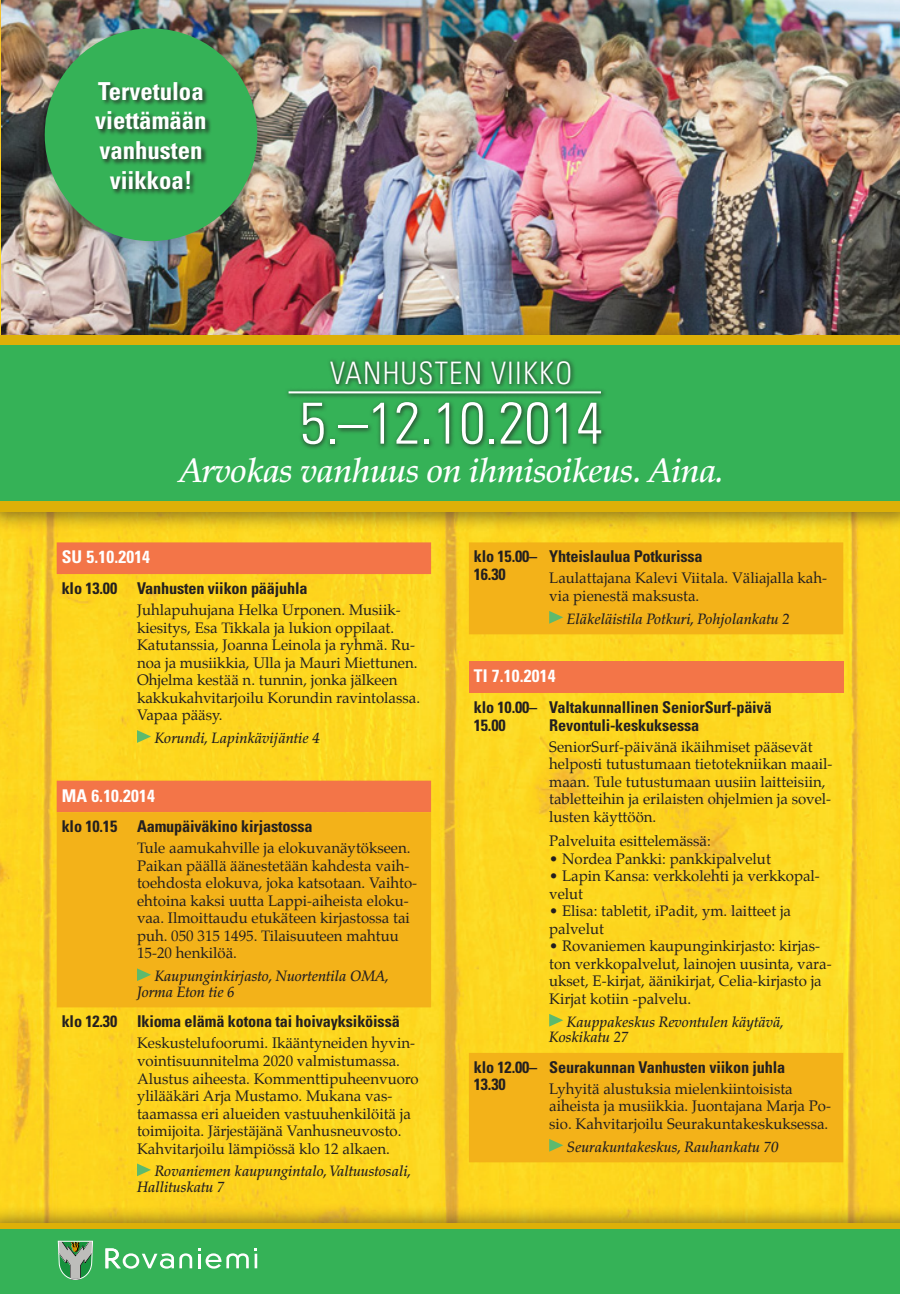
<style>
.page{position:relative;width:900px;height:1294px;background:#fff}
.page>*{position:absolute;margin:0;border:0;box-sizing:border-box;transform-origin:0 0}
.t1{font:300 condensed 58.62px "Univers";color:#fff}
.t2{font:italic 500 34.12px "Palatino";letter-spacing:-.015em;color:#fff}
.t3{font:300 condensed 30.88px "Univers";letter-spacing:.04em;color:#fff}
.t4{font:700 condensed 24.75px "Univers";color:#fff}
.palatino{font:700 condensed 17.5px "Univers";letter-spacing:.01em;color:#fff}
.Tapahtuman_nimi{font:700 condensed 16.25px/17.5px "Univers";letter-spacing:-.01em;color:#231f20}
.palatino-2{font:700 condensed 16.25px "Univers";letter-spacing:-.01em;color:#231f20}
.palatino-3{font:15px/17.5px "Palatino";color:#231f20}
.palatino_paikka{font:italic 500 15px/15.6px "Palatino";color:#231f20}
</style>
<div class="page">
<img style="left:0;top:0;width:900px;height:1202px">
<img style="left:1px;top:0;width:899px;height:325px">
<div style="left:0;top:325px;width:900px;height:207px;background:#231f20;opacity:.5"></div>
<div style="left:0;top:387px;width:900px;height:124px;background:#ddb008"></div>
<svg style="left:0;top:500px;width:896px;height:1px"></svg>
<div style="left:0;top:337px;width:900px;height:163px;background:#35b257"></div>
<div style="left:0;top:335px;width:900px;height:10px;background:#ddb008"></div>
<div style="left:33px;top:17px;width:236px;height:236px;background:#231f20;opacity:.3"></div>
<div style="left:45px;top:28px;width:212px;height:213px;background:#35b257;border-radius:50%"></div>
<div style="left:95px;top:81px;width:117px;height:114px;background:#231f20;opacity:.75"></div>
<div style="left:284px;top:356px;width:323px;height:94px;background:#231f20;opacity:.7"></div>
<hr style="left:289px;top:391px;width:312px;height:2px;background:#fff">
<svg style="left:57px;top:542px;width:374px;height:270px;background:#fabf29"></svg>
<div style="left:57px;top:812px;width:374px;height:195px;background:#f3b219"></div>
<svg style="left:137px;top:730px;width:14px;height:13px"></svg>
<svg style="left:137px;top:968px;width:14px;height:13px"></svg>
<svg style="left:137px;top:1163px;width:14px;height:13px"></svg>
<svg style="left:469px;top:542px;width:374px;height:620px;background:#f9c91e"></svg>
<div style="left:469px;top:661px;width:374px;height:32px;background:#f37548"></div>
<svg style="left:549px;top:611px;width:14px;height:12px"></svg>
<svg style="left:549px;top:1013px;width:14px;height:13px"></svg>
<svg style="left:549px;top:1138px;width:14px;height:13px"></svg>
<div style="left:0;top:1202px;width:900px;height:91px;background:#231f20;opacity:.5"></div>
<div style="left:0;top:1222px;width:900px;height:71px;background:#ddb008"></div>
<div style="left:0;top:1229px;width:900px;height:64px;background:#35b257"></div>
<svg style="left:198px;top:1248px;width:51px;height:20px"></svg>
<svg style="left:255px;top:1248px;width:2px;height:20px"></svg>
<svg style="left:105px;top:1248px;width:87px;height:20px"></svg>
<svg style="left:57px;top:1240px;width:36px;height:40px"></svg>
<p class="t4" style="left:98px;top:76px;width:107px">Tervetuloa</p>
<p class="t4" style="left:95px;top:105px;width:113px">viettämään</p>
<p class="t4" style="left:99px;top:135px;width:105px">vanhusten</p>
<p class="t4" style="left:110px;top:165px;width:84px">viikkoa!</p>
<p class="t3" style="left:330px;top:354px;width:243px">VANHUSTEN VIIKKO</p>
<p class="t1" style="left:300px;top:388px;width:304px">5.–12.10.2014</p>
<p class="t2" style="left:179px;top:451px;width:547px">Arvokas vanhuus on ihmisoikeus. Aina.</p>
<p class="palatino" style="left:62px;top:546px;width:90px">SU 5.10.2014</p>
<p class="Tapahtuman_nimi" style="left:62px;top:579px;width:57px">klo 13.00</p>
<p class="palatino-2" style="left:137px;top:578px;width:172px">Vanhusten viikon pääjuhla</p>
<p class="palatino-3" style="left:137px;top:601px;width:285px">Juhlapuhujana Helka Urponen. Musiik&shy;kiesitys, Esa Tikkala ja lukion oppilaat.<br>Katutanssia, Joanna Leinola ja ryhmä. Ru&shy;noa ja musiikkia, Ulla ja Mauri Miettunen.<br>Ohjelma kestää n. tunnin, jonka jälkeen kakkukahvitarjoilu Korundin ravintolassa.<br>Vapaa pääsy.</p>
<p class="palatino_paikka" style="left:155px;top:730px;width:167px">Korundi, Lapinkävijäntie 4</p>
<p class="palatino" style="left:62px;top:784px;width:95px">MA 6.10.2014</p>
<p class="Tapahtuman_nimi" style="left:62px;top:817px;width:57px">klo 10.15</p>
<p class="Tapahtuman_nimi" style="left:137px;top:817px;width:177px">Aamupäiväkino kirjastossa</p>
<p class="palatino-3" style="left:137px;top:839px;width:282px">Tule aamukahville ja elokuvanäytökseen.<br>Paikan päällä äänestetään kahdesta vaih&shy;toehdosta elokuva, joka katsotaan. Vaihto&shy;ehtoina kaksi uutta Lappi-aiheista eloku&shy;vaa. Ilmoittaudu etukäteen kirjastossa tai puh. 050 315 1495. Tilaisuuteen mahtuu 15-20 henkilöä.</p>
<p class="palatino_paikka" style="left:137px;top:968px;width:254px;text-indent:18px">Kaupunginkirjasto, Nuortentila OMA,<br>Jorma Eton tie 6</p>
<p class="Tapahtuman_nimi" style="left:62px;top:1012px;width:57px">klo 12.30</p>
<p class="Tapahtuman_nimi" style="left:137px;top:1012px;width:264px">Ikioma elämä kotona tai hoivayksiköissä</p>
<p class="palatino-3" style="left:137px;top:1034px;width:283px">Keskustelufoorumi. Ikääntyneiden hyvin&shy;vointisuunnitelma 2020 valmistumassa.<br>Alustus aiheesta. Kommenttipuheenvuoro ylilääkäri Arja Mustamo. Mukana vas&shy;taamassa eri alueiden vastuuhenkilöitä ja toimijoita. Järjestäjänä Vanhusneuvosto.<br>Kahvitarjoilu lämpiössä klo 12 alkaen.</p>
<p class="palatino_paikka" style="left:137px;top:1163px;width:276px;text-indent:18px">Rovaniemen kaupungintalo, Valtuustosali,<br>Hallituskatu 7</p>
<p class="Tapahtuman_nimi" style="left:474px;top:548px;width:65px">klo 15.00–<br>16.30</p>
<p class="Tapahtuman_nimi" style="left:549px;top:548px;width:155px">Yhteislaulua Potkurissa</p>
<p class="palatino-3" style="left:549px;top:569px;width:279px">Laulattajana Kalevi Viitala. Väliajalla kah&shy;via pienestä maksusta.</p>
<p class="palatino_paikka" style="left:567px;top:611px;width:224px">Eläkeläistila Potkuri, Pohjolankatu 2</p>
<p class="palatino" style="left:474px;top:665px;width:83px">TI 7.10.2014</p>
<p class="Tapahtuman_nimi" style="left:474px;top:698px;width:65px">klo 10.00–<br>15.00</p>
<p class="Tapahtuman_nimi" style="left:549px;top:698px;width:224px">Valtakunnallinen SeniorSurf-päivä<br>Revontuli-keskuksessa</p>
<p class="palatino-3" style="left:549px;top:737px;width:285px">SeniorSurf-päivänä ikäihmiset pääsevät helposti tutustumaan tietotekniikan maail&shy;maan. Tule tutustumaan uusiin laitteisiin, tabletteihin ja erilaisten ohjelmien ja sovel&shy;lusten käyttöön.</p>
<p class="palatino-3" style="left:549px;top:832px;width:163px">Palveluita esittelemässä:</p>
<p class="palatino-3" style="left:549px;top:849px;width:223px">• Nordea Pankki: pankkipalvelut</p>
<p class="palatino-3" style="left:549px;top:867px;width:272px">• Lapin Kansa: verkkolehti ja verkkopal&shy;velut</p>
<p class="palatino-3" style="left:549px;top:902px;width:243px">• Elisa: tabletit, iPadit, ym. laitteet ja palvelut</p>
<p class="palatino-3" style="left:549px;top:937px;width:284px">• Rovaniemen kaupunginkirjasto: kirjas&shy;ton verkkopalvelut, lainojen uusinta, vara&shy;ukset, E-kirjat, äänikirjat, Celia-kirjasto ja Kirjat kotiin -palvelu.</p>
<p class="palatino_paikka" style="left:549px;top:1013px;width:237px;text-indent:18px">Kauppakeskus Revontulen käytävä,<br>Koskikatu 27</p>
<p class="Tapahtuman_nimi" style="left:474px;top:1058px;width:65px">klo 12.00–<br>13.30</p>
<p class="Tapahtuman_nimi" style="left:549px;top:1058px;width:237px">Seurakunnan Vanhusten viikon juhla</p>
<p class="palatino-3" style="left:549px;top:1079px;width:283px">Lyhyitä alustuksia mielenkiintoisista aiheista ja musiikkia. Juontajana Marja Po&shy;sio. Kahvitarjoilu Seurakuntakeskuksessa.</p>
<p class="palatino_paikka" style="left:567px;top:1138px;width:213px">Seurakuntakeskus, Rauhankatu 70</p>
</div>
